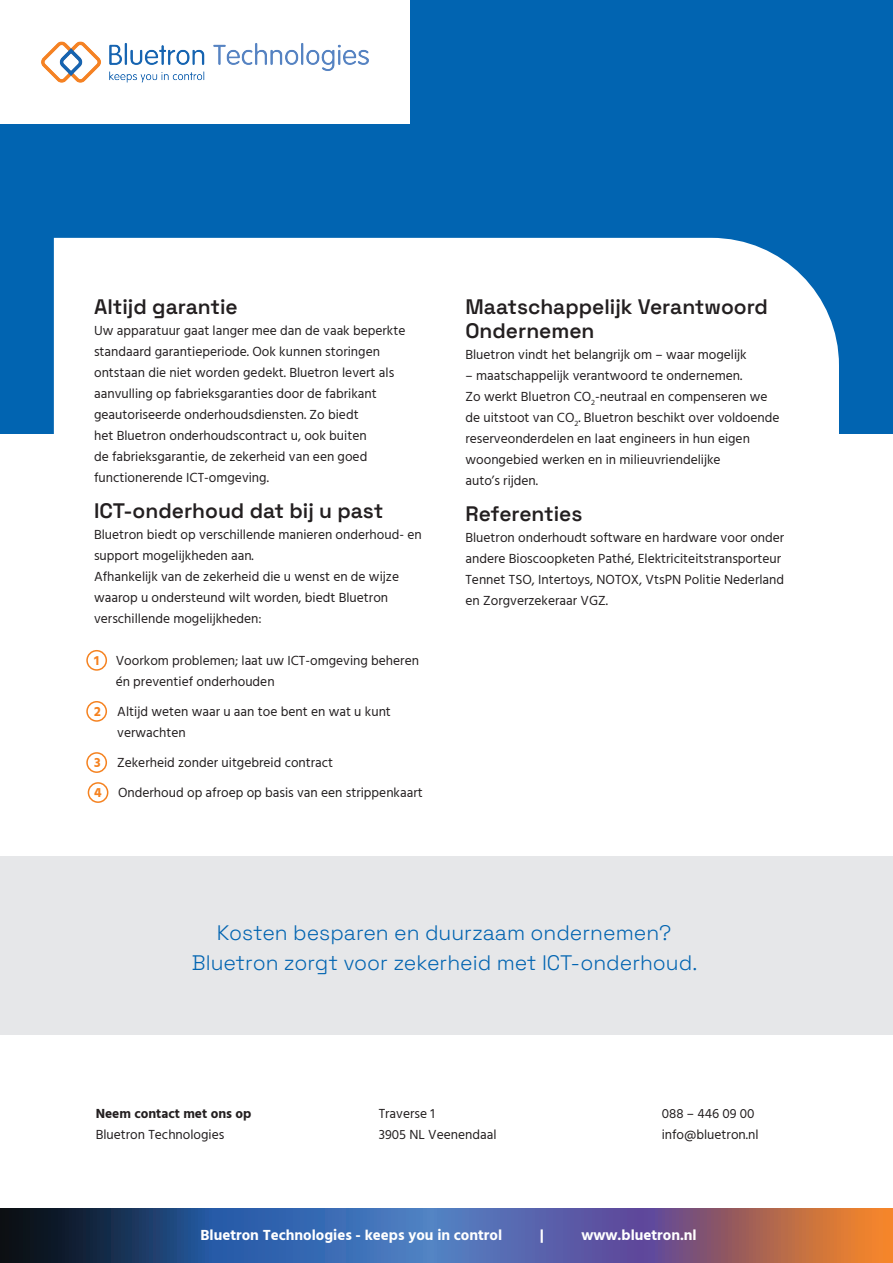
<style>
.page{position:relative;width:893px;height:1263px;background:#fff}
.page>*{position:absolute;margin:0;border:0;box-sizing:border-box;transform-origin:0 0}
.t1{font:600 21px/24px "Space Grotesk";color:#231f20}
.t2{font:300 21px/30px "Space Grotesk";color:#0164b1;text-align:center}
.t3{font:700 15px "Hind Madurai";color:#fff}
.t4{font:13.5px/21px "Hind Madurai";color:#231f20}
.t5{font:700 13.5px "Hind Madurai";color:#231f20}
.s1{font-weight:700;color:#f58220}
</style>
<div class="page">
<div style="left:0;top:856px;width:893px;height:178px;background:#e6e7e9"></div>
<div style="left:0;top:0;width:893px;height:434px;background:#0164b1"></div>
<svg style="left:54px;top:238px;width:785px;height:432px"></svg>
<img style="left:0;top:0;width:410px;height:124px">
<svg style="left:0;top:1209px;width:893px;height:54px;background:#585980"></svg>
<div style="left:88px;top:782px;width:20px;height:21px;border:2px solid #f58220;border-radius:50%"></div>
<div style="left:86px;top:752px;width:21px;height:21px;border:2px solid #f58220;border-radius:50%"></div>
<div style="left:86px;top:701px;width:21px;height:21px;border:2px solid #f58220;border-radius:50%"></div>
<div style="left:86px;top:650px;width:21px;height:21px;border:2px solid #f58220;border-radius:50%"></div>
<h1 class="t1" style="left:94px;top:293px;width:145px">Altijd garantie</h1>
<p class="t4" style="left:94px;top:321px;width:313px">Uw apparatuur gaat langer mee dan de vaak beperkte standaard garantieperiode. Ook kunnen storingen ontstaan die niet worden gedekt. Bluetron levert als aanvulling op fabrieksgaranties door de fabrikant geautoriseerde onderhoudsdiensten. Zo biedt<br>het Bluetron onderhoudscontract u, ook buiten<br>de fabrieksgarantie, de zekerheid van een goed functionerende ICT-omgeving.</p>
<h1 class="t1" style="left:94px;top:497px;width:291px">ICT-onderhoud dat bij u past</h1>
<p class="t4" style="left:94px;top:525px;width:329px">Bluetron biedt op verschillende manieren onderhoud- en support mogelijkheden aan.<br>Afhankelijk van de zekerheid die u wenst en de wijze waarop u ondersteund wilt worden, biedt Bluetron verschillende mogelijkheden:</p>
<p class="t4" style="left:116px;top:651px;width:305px;text-indent:-22px"><span class="s1">1</span> Voorkom problemen; laat uw ICT-omgeving beheren én preventief onderhouden</p>
<p class="t4" style="left:117px;top:702px;width:275px;text-indent:-23px"><span class="s1">2</span> Altijd weten waar u aan toe bent en wat u kunt verwachten</p>
<p class="t4" style="left:94px;top:753px;width:241px"><span class="s1">3</span> Zekerheid zonder uitgebreid contract</p>
<p class="t4" style="left:94px;top:783px;width:330px"><span class="s1">4</span> Onderhoud op afroep op basis van een strippenkaart</p>
<h1 class="t1" style="left:465px;top:293px;width:304px">Maatschappelijk Verantwoord<br>Ondernemen</h1>
<p class="t4" style="left:465px;top:345px;width:283px">Bluetron vindt het belangrijk om – waar mogelijk</p>
<p class="t4" style="left:465px;top:366px;width:316px">– maatschappelijk verantwoord te ondernemen.<br>Zo werkt Bluetron CO<sub>2</sub>-neutraal en compenseren we de uitstoot van CO<sub>2</sub>. Bluetron beschikt over voldoende reserveonderdelen en laat engineers in hun eigen woongebied werken en in milieuvriendelijke<br>auto’s rijden.</p>
<h1 class="t1" style="left:465px;top:500px;width:119px">Referenties</h1>
<p class="t4" style="left:465px;top:528px;width:320px">Bluetron onderhoudt software en hardware voor onder andere Bioscoopketen Pathé, Elektriciteitstransporteur Tennet TSO, Intertoys, NOTOX, VtsPN Politie Nederland en Zorgverzekeraar VGZ.</p>
<h1 class="t2" style="left:192px;top:917px;width:507px">Kosten besparen en duurzaam ondernemen?<br>Bluetron zorgt voor zekerheid met ICT-onderhoud.</h1>
<p class="t5" style="left:96px;top:1104px;width:157px">Neem contact met ons op</p>
<p class="t4" style="left:96px;top:1124px;width:130px">Bluetron Technologies</p>
<p class="t4" style="left:379px;top:1103px;width:119px">Traverse 1<br>3905 NL Veenendaal</p>
<p class="t4" style="left:662px;top:1103px;width:98px">088 – 446 09 00 info@bluetron.nl</p>
<p class="t3" style="left:200px;top:1225px;width:303px">Bluetron Technologies - keeps you in control</p>
<p class="t3" style="left:540px;top:1225px;width:6px">|</p>
<p class="t3" style="left:581px;top:1225px;width:117px">www.bluetron.nl</p>
</div>
